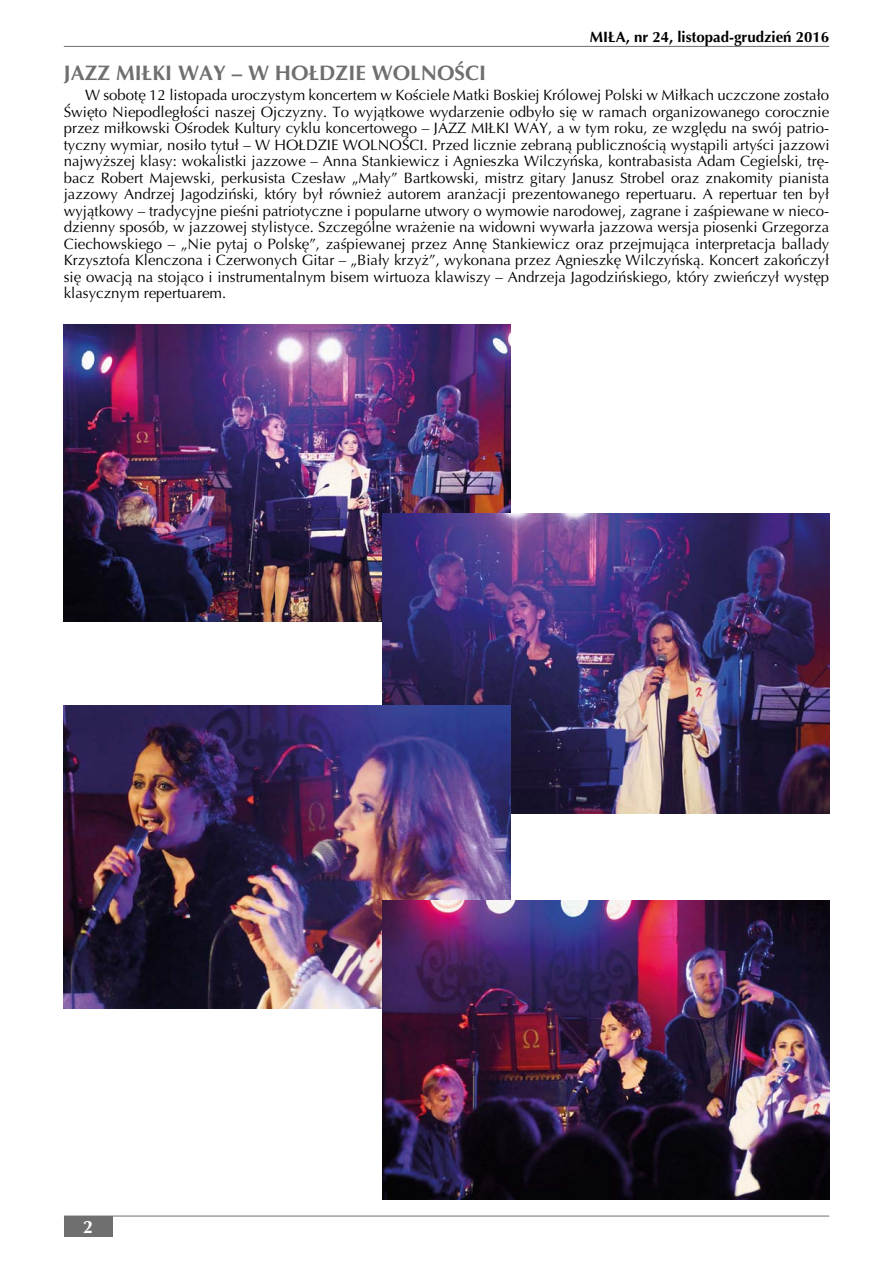
<style>
.page{position:relative;width:893px;height:1263px;background:#fff}
.page>*{position:absolute;margin:0;border:0;box-sizing:border-box;transform-origin:0 0}
.t1{font:700 21px "Optima";color:#706f6f}
.t2{font:700 18px "Optima";color:#fff}
.t3{font:15px/16.5px "Optima";color:#000;text-align:justify}
.t4{font:700 15px "Optima";color:#000}
</style>
<div class="page">
<hr style="left:64px;top:46px;width:765px;height:1px;background:#706f6f">
<hr style="left:64px;top:1216px;width:765px;height:1px;background:#706f6f">
<div style="left:64px;top:1216px;width:48px;height:20px;background:#706f6f"></div>
<img style="left:64px;top:324px;width:446px;height:298px">
<img style="left:383px;top:514px;width:446px;height:300px">
<img style="left:64px;top:706px;width:446px;height:302px">
<img style="left:383px;top:901px;width:446px;height:298px">
<p class="t4" style="left:590px;top:31px;width:241px">MIŁA, nr 24, listopad-grudzień 2016</p>
<h1 class="t1" style="left:64px;top:64px;width:424px">JAZZ MIŁKI WAY – W HOŁDZIE WOLNOŚCI</h1>
<p class="t3" style="left:64px;top:88px;width:767px;text-indent:21px">W sobotę 12 listopada uroczystym koncertem w Kościele Matki Boskiej Królowej Polski w Miłkach uczczone zostało Święto Niepodległości naszej Ojczyzny. To wyjątkowe wydarzenie odbyło się w ramach organizowanego corocznie przez miłkowski Ośrodek Kultury cyklu koncertowego – JAZZ MIŁKI WAY, a w tym roku, ze względu na swój patrio&shy;tyczny wymiar, nosiło tytuł – W HOŁDZIE WOLNOŚCI. Przed licznie zebraną publicznością wystąpili artyści jazzowi najwyższej klasy: wokalistki jazzowe – Anna Stankiewicz i Agnieszka Wilczyńska, kontrabasista Adam Cegielski, trę&shy;bacz Robert Majewski, perkusista Czesław „Mały” Bartkowski, mistrz gitary Janusz Strobel oraz znakomity pianista jazzowy Andrzej Jagodziński, który był również autorem aranżacji prezentowanego repertuaru. A repertuar ten był wyjątkowy – tradycyjne pieśni patriotyczne i popularne utwory o wymowie narodowej, zagrane i zaśpiewane w nieco&shy;dzienny sposób, w jazzowej stylistyce. Szczególne wrażenie na widowni wywarła jazzowa wersja piosenki Grzegorza Ciechowskiego – „Nie pytaj o Polskę”, zaśpiewanej przez Annę Stankiewicz oraz przejmująca interpretacja ballady Krzysztofa Klenczona i Czerwonych Gitar – „Biały krzyż”, wykonana przez Agnieszkę Wilczyńską. Koncert zakończył się owacją na stojąco i instrumentalnym bisem wirtuoza klawiszy – Andrzeja Jagodzińskiego, który zwieńczył występ klasycznym repertuarem.</p>
<p class="t2" style="left:83px;top:1219px;width:12px">2</p>
</div>
